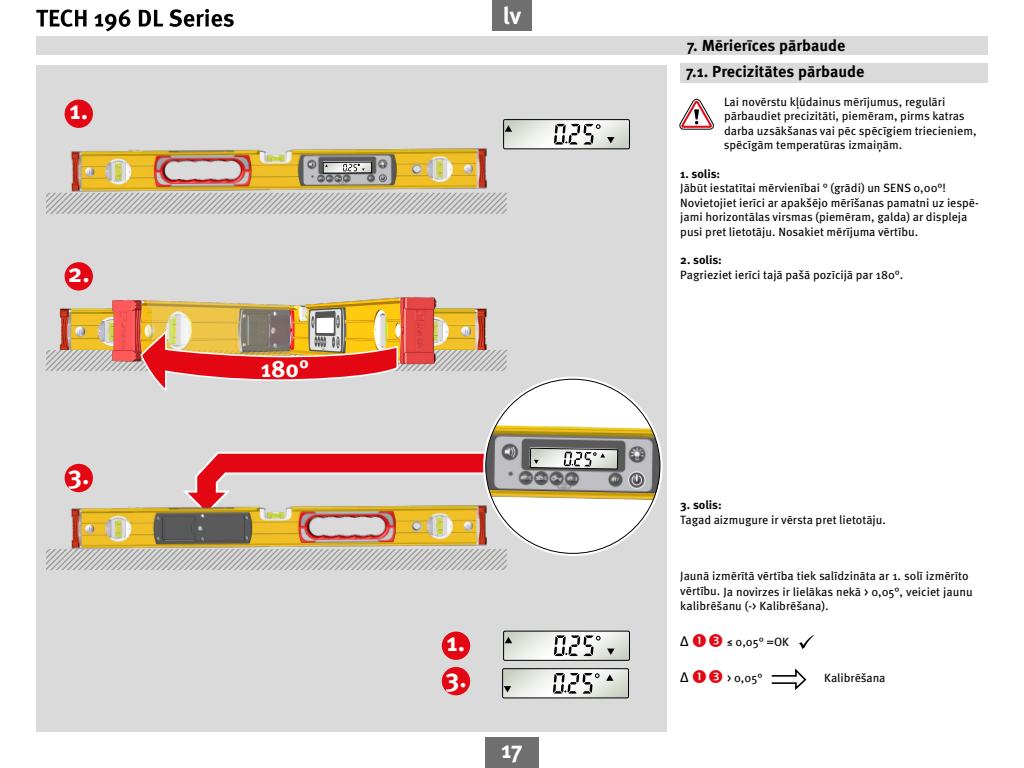
<style>
.page{position:relative;width:1024px;height:768px;background:#fff}
.page>*{position:absolute;margin:0;border:0;box-sizing:border-box;transform-origin:0 0}
.t1{font:700 26px "Meta Pro";color:#fff}
.t2{font:700 24px "Meta Pro";color:#fff}
.t3{font:700 16px/26.5px "Meta Pro";color:#000}
.t4{font:14px "Meta Pro";color:#000}
.t5{font:12px/14.4px "Meta Pro";color:#000}
.t6{font:700 12px "Meta Pro";color:#000}
</style>
<div class="page">
<svg style="left:36px;top:9px;width:198px;height:22px"></svg>
<div style="left:485px;top:738px;width:54px;height:30px;background:#706f6f"></div>
<div style="left:492px;top:0;width:40px;height:30px;background:#706f6f"></div>
<div style="left:36px;top:65px;width:631px;height:667px;background:#dadada"></div>
<div style="left:36px;top:37px;width:952px;height:18px;background:#dadada"></div>
<div style="left:680px;top:63px;width:308px;height:20px;background:#dadada"></div>
<div style="left:65px;top:100px;width:28px;height:28px;background:#e30613;border-radius:50%"></div>
<svg style="left:679px;top:98px;width:35px;height:32px"></svg>
<svg style="left:46px;top:193px;width:461px;height:21px"></svg>
<div style="left:503px;top:631px;width:127px;height:30px;border:1px solid #000"></div>
<svg style="left:504px;top:631px;width:126px;height:29px"></svg>
<div style="left:503px;top:119px;width:127px;height:30px;border:1px solid #000"></div>
<svg style="left:504px;top:120px;width:126px;height:29px"></svg>
<svg style="left:183px;top:452px;width:309px;height:53px"></svg>
<div style="left:65px;top:464px;width:28px;height:28px;background:#e30613;border-radius:50%"></div>
<img style="left:70px;top:504px;width:419px;height:45px">
<svg style="left:46px;top:549px;width:461px;height:21px"></svg>
<div style="left:442px;top:632px;width:28px;height:28px;background:#e30613;border-radius:50%"></div>
<div style="left:65px;top:262px;width:28px;height:29px;background:#e30613;border-radius:50%"></div>
<img style="left:436px;top:308px;width:51px;height:18px">
<img style="left:59px;top:308px;width:52px;height:18px">
<img style="left:147px;top:300px;width:87px;height:26px">
<img style="left:111px;top:300px;width:36px;height:26px">
<img style="left:234px;top:297px;width:202px;height:29px">
<svg style="left:46px;top:326px;width:461px;height:66px"></svg>
<div style="left:442px;top:667px;width:28px;height:28px;background:#e30613;border-radius:50%"></div>
<svg style="left:799px;top:635px;width:15px;height:14px"></svg>
<svg style="left:771px;top:668px;width:36px;height:22px"></svg>
<div style="left:502px;top:668px;width:127px;height:30px;border:1px solid #000"></div>
<svg style="left:503px;top:669px;width:126px;height:29px"></svg>
<img style="left:70px;top:148px;width:419px;height:46px">
<svg style="left:323px;top:162px;width:49px;height:11px"></svg>
<div style="left:483px;top:377px;width:180px;height:179px;background:#fff;border-radius:50%"></div>
<img style="left:485px;top:422px;width:175px;height:82px">
<svg style="left:530px;top:422px;width:88px;height:47px"></svg>
<h1 class="t1" style="left:69px;top:90px;width:20px">1.</h1>
<h1 class="t1" style="left:68px;top:253px;width:24px">2.</h1>
<h1 class="t1" style="left:68px;top:454px;width:23px">3.</h1>
<h2 class="t2" style="left:261px;top:349px;width:50px">180°</h2>
<h2 class="t2" style="left:503px;top:-3px;width:20px">lv</h2>
<h1 class="t1" style="left:447px;top:622px;width:20px">1.</h1>
<h1 class="t1" style="left:445px;top:657px;width:23px">3.</h1>
<h2 class="t2" style="left:501px;top:731px;width:23px">17</h2>
<h3 class="t3" style="left:686px;top:31px;width:180px">7. Mērierīces pārbaude<br>7.1. Precizitātes pārbaude</h3>
<p class="t5" style="left:724px;top:94px;width:254px">Lai novērstu kļūdainus mērījumus, regulāri pārbaudiet precizitāti, piemēram, pirms katras darba uzsākšanas vai pēc spēcīgiem triecieniem, spēcīgām temperatūras izmaiņām.</p>
<p class="t6" style="left:680px;top:165px;width:41px">1. solis:</p>
<p class="t5" style="left:680px;top:180px;width:300px">Jābūt iestatītai mērvienībai ° (grādi) un SENS 0,00°!<br>Novietojiet ierīci ar apakšējo mērīšanas pamatni uz iespē&shy;jami horizontālas virsmas (piemēram, galda) ar displeja pusi pret lietotāju. Nosakiet mērījuma vērtību.</p>
<p class="t6" style="left:680px;top:251px;width:43px">2. solis:</p>
<p class="t5" style="left:680px;top:267px;width:225px">Pagrieziet ierīci tajā pašā pozīcijā par 180°.</p>
<p class="t6" style="left:680px;top:496px;width:43px">3. solis:</p>
<p class="t5" style="left:680px;top:512px;width:207px">Tagad aizmugure ir vērsta pret lietotāju.</p>
<p class="t5" style="left:680px;top:568px;width:294px;line-height:14.9px">Jaunā izmērītā vērtība tiek salīdzināta ar 1. solī izmērīto vērtību. Ja novirzes ir lielākas nekā &gt; 0,05°, veiciet jaunu kalibrēšanu (-&gt; Kalibrēšana).</p>
<p class="t4" style="left:680px;top:631px;width:10px">Δ</p>
<p class="t5" style="left:727px;top:634px;width:63px">≤ 0,05° =OK</p>
<p class="t4" style="left:680px;top:667px;width:10px">Δ</p>
<p class="t5" style="left:727px;top:670px;width:37px">&gt; 0,05°</p>
<p class="t5" style="left:824px;top:670px;width:63px">Kalibrēšana</p>
</div>
